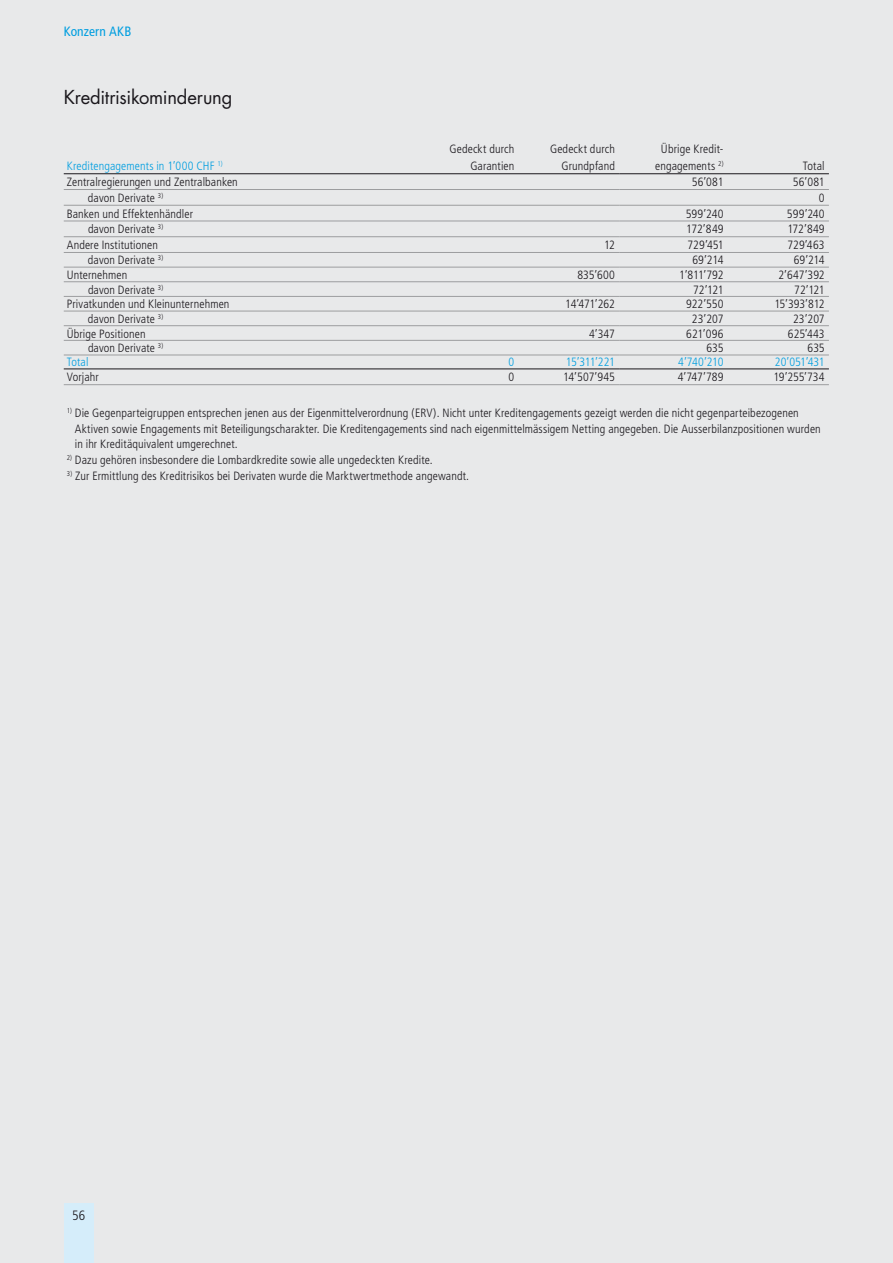
<style>
.page{position:relative;width:893px;height:1263px;background:#e8e9ea}
.page>*{position:absolute;margin:0;border:0;box-sizing:border-box;transform-origin:0 0}
.t1{font:18.75px "Futura";letter-spacing:-.015em;color:#1a171c}
.t2{font:condensed 13.5px "Frutiger";letter-spacing:.01em;color:#009ee0}
.t3{font:300 condensed 13.5px "Frutiger";color:#1a171c}
.t4{font:300 condensed 12px/16.5px "Frutiger";letter-spacing:.01em;color:#1a171c;text-align:right}
.t5{font:300 condensed 12px "Frutiger";letter-spacing:.005em;color:#009ee0}
</style>
<div class="page">
<div style="left:64px;top:1203px;width:30px;height:60px;background:#d5edfa"></div>
<hr style="left:64px;top:205px;width:555px;height:1px;background:#9c9d9f">
<hr style="left:619px;top:205px;width:210px;height:1px;background:#9c9d9f">
<hr style="left:64px;top:221px;width:555px;height:1px;background:#9c9d9f">
<hr style="left:619px;top:221px;width:210px;height:1px;background:#9c9d9f">
<hr style="left:64px;top:236px;width:555px;height:1px;background:#9c9d9f">
<hr style="left:619px;top:236px;width:210px;height:1px;background:#9c9d9f">
<hr style="left:64px;top:252px;width:555px;height:1px;background:#9c9d9f">
<hr style="left:619px;top:252px;width:210px;height:1px;background:#9c9d9f">
<hr style="left:64px;top:267px;width:555px;height:1px;background:#9c9d9f">
<hr style="left:619px;top:267px;width:210px;height:1px;background:#9c9d9f">
<hr style="left:64px;top:296px;width:555px;height:1px;background:#9c9d9f">
<hr style="left:619px;top:296px;width:210px;height:1px;background:#9c9d9f">
<hr style="left:64px;top:311px;width:555px;height:1px;background:#9c9d9f">
<hr style="left:619px;top:311px;width:210px;height:1px;background:#9c9d9f">
<hr style="left:64px;top:325px;width:555px;height:1px;background:#9c9d9f">
<hr style="left:619px;top:325px;width:210px;height:1px;background:#9c9d9f">
<hr style="left:64px;top:340px;width:555px;height:1px;background:#9c9d9f">
<hr style="left:619px;top:340px;width:210px;height:1px;background:#9c9d9f">
<hr style="left:64px;top:355px;width:555px;height:1px;background:#9c9d9f">
<hr style="left:619px;top:355px;width:210px;height:1px;background:#9c9d9f">
<hr style="left:64px;top:384px;width:555px;height:1px;background:#9c9d9f">
<hr style="left:619px;top:384px;width:210px;height:1px;background:#9c9d9f">
<hr style="left:64px;top:189px;width:555px;height:1px;background:#9c9d9f">
<hr style="left:619px;top:189px;width:210px;height:1px;background:#9c9d9f">
<hr style="left:64px;top:173px;width:555px;height:1px;background:#1a171c">
<hr style="left:619px;top:173px;width:210px;height:1px;background:#1a171c">
<hr style="left:64px;top:282px;width:555px;height:1px;background:#9c9d9f">
<hr style="left:619px;top:282px;width:210px;height:1px;background:#9c9d9f">
<hr style="left:64px;top:369px;width:555px;height:1px;background:#1a171c">
<hr style="left:619px;top:369px;width:210px;height:1px;background:#1a171c">
<p class="t2" style="left:64px;top:26px;width:69px">Konzern AKB</p>
<h1 class="t1" style="left:64px;top:89px;width:170px">Kreditrisikominderung</h1>
<p class="t5" style="left:67px;top:161px;width:157px">Kreditengagements in 1’000 CHF <sup>1)</sup></p>
<p class="t4" style="left:449px;top:142px;width:66px">Gedeckt durch<br>Garantien</p>
<p class="t4" style="left:550px;top:142px;width:66px">Gedeckt durch<br>Grundpfand</p>
<p class="t4" style="left:655px;top:142px;width:70px;text-align:center">Übrige Kredit&shy;engagements <sup>2)</sup></p>
<p class="t4" style="left:803px;top:158px;width:23px">Total</p>
<p class="t4" style="left:67px;top:175px;width:173px">Zentralregierungen und Zentralbanken</p>
<p class="t4" style="left:692px;top:175px;width:33px">56’081</p>
<p class="t4" style="left:793px;top:175px;width:33px">56’081</p>
<p class="t4" style="left:88px;top:190px;width:77px">davon Derivate <sup>3)</sup></p>
<p class="t4" style="left:819px;top:190px;width:7px">0</p>
<p class="t4" style="left:67px;top:206px;width:128px">Banken und Effektenhändler</p>
<p class="t4" style="left:686px;top:206px;width:39px">599’240</p>
<p class="t4" style="left:787px;top:206px;width:39px">599’240</p>
<p class="t4" style="left:88px;top:222px;width:77px">davon Derivate <sup>3)</sup></p>
<p class="t4" style="left:686px;top:222px;width:39px">172’849</p>
<p class="t4" style="left:787px;top:222px;width:39px">172’849</p>
<p class="t4" style="left:67px;top:238px;width:93px">Andere Institutionen</p>
<p class="t4" style="left:604px;top:238px;width:12px">12</p>
<p class="t4" style="left:687px;top:238px;width:38px">729’451</p>
<p class="t4" style="left:787px;top:238px;width:39px">729’463</p>
<p class="t4" style="left:88px;top:253px;width:77px">davon Derivate <sup>3)</sup></p>
<p class="t4" style="left:692px;top:253px;width:32px">69’214</p>
<p class="t4" style="left:794px;top:253px;width:32px">69’214</p>
<p class="t4" style="left:67px;top:267px;width:62px">Unternehmen</p>
<p class="t4" style="left:577px;top:267px;width:39px">835’600</p>
<p class="t4" style="left:679px;top:267px;width:46px">1’811’792</p>
<p class="t4" style="left:778px;top:267px;width:48px">2’647’392</p>
<p class="t4" style="left:88px;top:282px;width:77px">davon Derivate <sup>3)</sup></p>
<p class="t4" style="left:693px;top:282px;width:32px">72’121</p>
<p class="t4" style="left:794px;top:282px;width:32px">72’121</p>
<p class="t4" style="left:67px;top:297px;width:164px">Privatkunden und Kleinunternehmen</p>
<p class="t4" style="left:565px;top:297px;width:51px">14’471’262</p>
<p class="t4" style="left:686px;top:297px;width:39px">922’550</p>
<p class="t4" style="left:774px;top:297px;width:52px">15’393’812</p>
<p class="t4" style="left:88px;top:311px;width:77px">davon Derivate <sup>3)</sup></p>
<p class="t4" style="left:692px;top:311px;width:33px">23’207</p>
<p class="t4" style="left:793px;top:311px;width:33px">23’207</p>
<p class="t4" style="left:67px;top:326px;width:80px">Übrige Positionen</p>
<p class="t4" style="left:589px;top:326px;width:27px">4’347</p>
<p class="t4" style="left:686px;top:326px;width:39px">621’096</p>
<p class="t4" style="left:788px;top:326px;width:38px">625’443</p>
<p class="t4" style="left:88px;top:341px;width:77px">davon Derivate <sup>3)</sup></p>
<p class="t4" style="left:706px;top:341px;width:19px">635</p>
<p class="t4" style="left:807px;top:341px;width:19px">635</p>
<p class="t5" style="left:67px;top:357px;width:23px">Total</p>
<p class="t5" style="left:509px;top:357px;width:7px">0</p>
<p class="t5" style="left:566px;top:357px;width:51px">15’311’221</p>
<p class="t5" style="left:678px;top:357px;width:47px">4’740’210</p>
<p class="t5" style="left:775px;top:357px;width:51px">20’051’431</p>
<p class="t4" style="left:67px;top:370px;width:34px">Vorjahr</p>
<p class="t4" style="left:509px;top:370px;width:7px">0</p>
<p class="t4" style="left:563px;top:370px;width:53px">14’507’945</p>
<p class="t4" style="left:678px;top:370px;width:47px">4’747’789</p>
<p class="t4" style="left:773px;top:370px;width:53px">19’255’734</p>
<p class="t4" style="left:75px;top:406px;width:747px;line-height:15.8px;text-align:left;text-indent:-8px"><sup>1)</sup> Die Gegenparteigruppen entsprechen jenen aus der Eigenmittelverordnung (ERV). Nicht unter Kreditengagements gezeigt werden die nicht gegenparteibezogenen<br>Aktiven sowie Engagements mit Beteiligungscharakter. Die Kreditengagements sind nach eigenmittelmässigem Netting angegeben. Die Ausserbilanzpositionen wurden in ihr Kreditäquivalent umgerechnet.</p>
<p class="t4" style="left:67px;top:453px;width:367px"><sup>2)</sup> Dazu gehören insbesondere die Lombardkredite sowie alle ungedeckten Kredite.</p>
<p class="t4" style="left:67px;top:468px;width:404px"><sup>3)</sup> Zur Ermittlung des Kreditrisikos bei Derivaten wurde die Marktwertmethode angewandt.</p>
<p class="t3" style="left:72px;top:1209px;width:15px">56</p>
</div>
